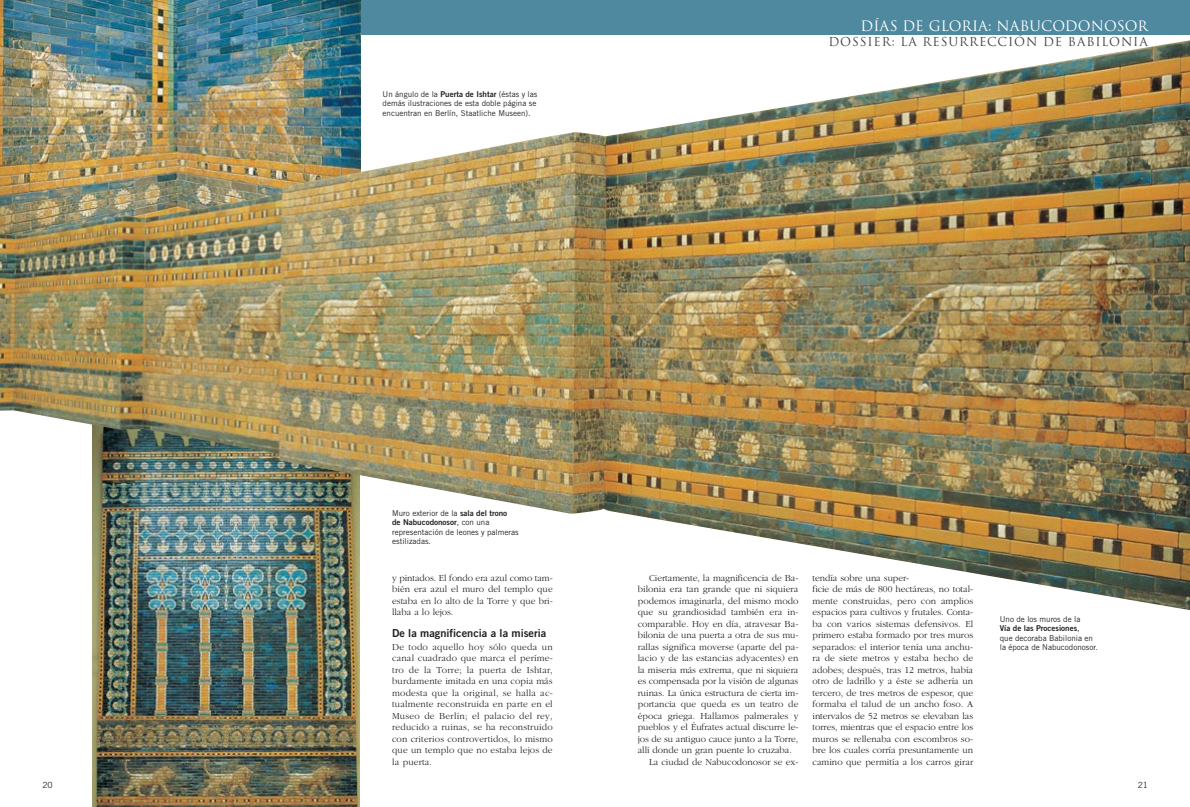
<style>
.page{position:relative;width:1190px;height:807px;background:#fff}
.page>*{position:absolute;margin:0;border:0;box-sizing:border-box;transform-origin:0 0}
.t1{font:14px "Trajan";letter-spacing:.005em;color:#fff}
.t2{font:12px "Trajan";letter-spacing:.07em;color:#404041}
.t3{font:11px "Trade Gothic Bold Two";color:#231f20}
.t4{font:300 9.5px/11.5px "Garamond";letter-spacing:.005em;color:#231f20;text-align:justify}
.t5{font:8.5px "Trade Gothic";color:#231f20}
.t6{font:8px/9.5px "Trade Gothic";color:#231f20}
.t7{font:8px "Trade Gothic Bold Two";color:#231f20}
.s1{font-family:"Trade Gothic Bold Two"}
.s2{font-family:"Trade Gothic"}
</style>
<div class="page">
<div style="left:0;top:0;width:1190px;height:34px;background:#4e899f"></div>
<img style="left:0;top:0;width:361px;height:40px">
<img style="left:92px;top:611px;width:268px;height:196px">
<img style="left:0;top:40px;width:1190px;height:571px">
<p class="t5" style="left:43px;top:782px;width:12px">20</p>
<p class="t6" style="left:383px;top:90px;width:156px">Un ángulo de la <span class="s1">Puerta de Ishtar</span> (éstas y las demás ilustraciones de esta doble página se encuentran en Berlín, Staatliche Museen).</p>
<h1 class="t1" style="left:860px;top:18px;width:289px">DÍAS DE GLORIA: NABUCODONOSOR</h1>
<p class="t2" style="left:828px;top:35px;width:321px">DOSSIER: LA RESURRECCIÓN DE BABILONIA</p>
<p class="t6" style="left:392px;top:509px;width:117px">Muro exterior de la <span class="s1">sala del trono</span></p>
<p class="t7" style="left:392px;top:520px;width:99px">de Nabucodonosor<span class="s2">, con una</span></p>
<p class="t6" style="left:392px;top:528px;width:128px">representación de leones y palmeras estilizadas.</p>
<p class="t4" style="left:392px;top:573px;width:162px">y pintados. El fondo era azul como tam&shy;bién era azul el muro del templo que estaba en lo alto de la Torre y que bri&shy;llaba a lo lejos.</p>
<p class="t3" style="left:392px;top:629px;width:156px">De la magnificencia a la miseria</p>
<p class="t4" style="left:392px;top:642px;width:162px">De todo aquello hoy sólo queda un canal cuadrado que marca el períme&shy;tro de la Torre; la puerta de Ishtar, burdamente imitada en una copia más modesta que la original, se halla ac&shy;tualmente reconstruida en parte en el Museo de Berlín; el palacio del rey, reducido a ruinas, se ha reconstruido con criterios controvertidos, lo mismo que un templo que no estaba lejos de la puerta.</p>
<p class="t4" style="left:649px;top:573px;width:151px">Ciertamente, la magnificencia de Ba-</p>
<p class="t4" style="left:638px;top:584px;width:162px">bilonia era tan grande que ni siquiera</p>
<p class="t4" style="left:638px;top:596px;width:162px">podemos imaginarla, del mismo modo</p>
<p class="t4" style="left:638px;top:607px;width:162px">que su grandiosidad también era in-</p>
<p class="t4" style="left:638px;top:619px;width:162px">comparable. Hoy en día, atravesar Ba-</p>
<p class="t4" style="left:638px;top:630px;width:162px">bilonia de una puerta a otra de sus mu-</p>
<p class="t4" style="left:638px;top:642px;width:162px">rallas significa moverse (aparte del pa-</p>
<p class="t4" style="left:638px;top:653px;width:162px">lacio y de las estancias adyacentes) en</p>
<p class="t4" style="left:638px;top:665px;width:162px">la miseria más extrema, que ni siquiera</p>
<p class="t4" style="left:638px;top:676px;width:162px">es compensada por la visión de algunas</p>
<p class="t4" style="left:638px;top:688px;width:162px">ruinas. La única estructura de cierta im-</p>
<p class="t4" style="left:638px;top:699px;width:162px">portancia que queda es un teatro de</p>
<p class="t4" style="left:638px;top:711px;width:162px">época griega. Hallamos palmerales y</p>
<p class="t4" style="left:638px;top:722px;width:162px">pueblos y el Éufrates actual discurre le-</p>
<p class="t4" style="left:638px;top:734px;width:162px">jos de su antiguo cauce junto a la Torre,</p>
<p class="t4" style="left:638px;top:745px;width:156px">allí donde un gran puente lo cruzaba.</p>
<p class="t4" style="left:649px;top:757px;width:151px">La ciudad de Nabucodonosor se ex-</p>
<p class="t4" style="left:813px;top:573px;width:162px;text-align:left">tendía sobre una super-<br>ficie de más de 800 hectáreas, no total&shy;mente construidas, pero con amplios espacios para cultivos y frutales. Conta&shy;ba con varios sistemas defensivos. El primero estaba formado por tres muros separados: el interior tenía una anchu&shy;ra de siete metros y estaba hecho de adobes; después, tras 12 metros, había otro de ladrillo y a éste se adhería un tercero, de tres metros de espesor, que formaba el talud de un ancho foso. A intervalos de 52 metros se elevaban las torres, mientras que el espacio entre los muros se rellenaba con escombros so&shy;bre los cuales corría presuntamente un camino que permitía a los carros girar</p>
<p class="t6" style="left:1000px;top:615px;width:82px">Uno de los muros de la</p>
<p class="t7" style="left:1000px;top:626px;width:81px">Vía de las Procesiones<span class="s2">,</span></p>
<p class="t6" style="left:1000px;top:634px;width:100px">que decoraba Babilonia en la época de Nabucodonosor.</p>
<p class="t5" style="left:1138px;top:782px;width:12px">21</p>
</div>
